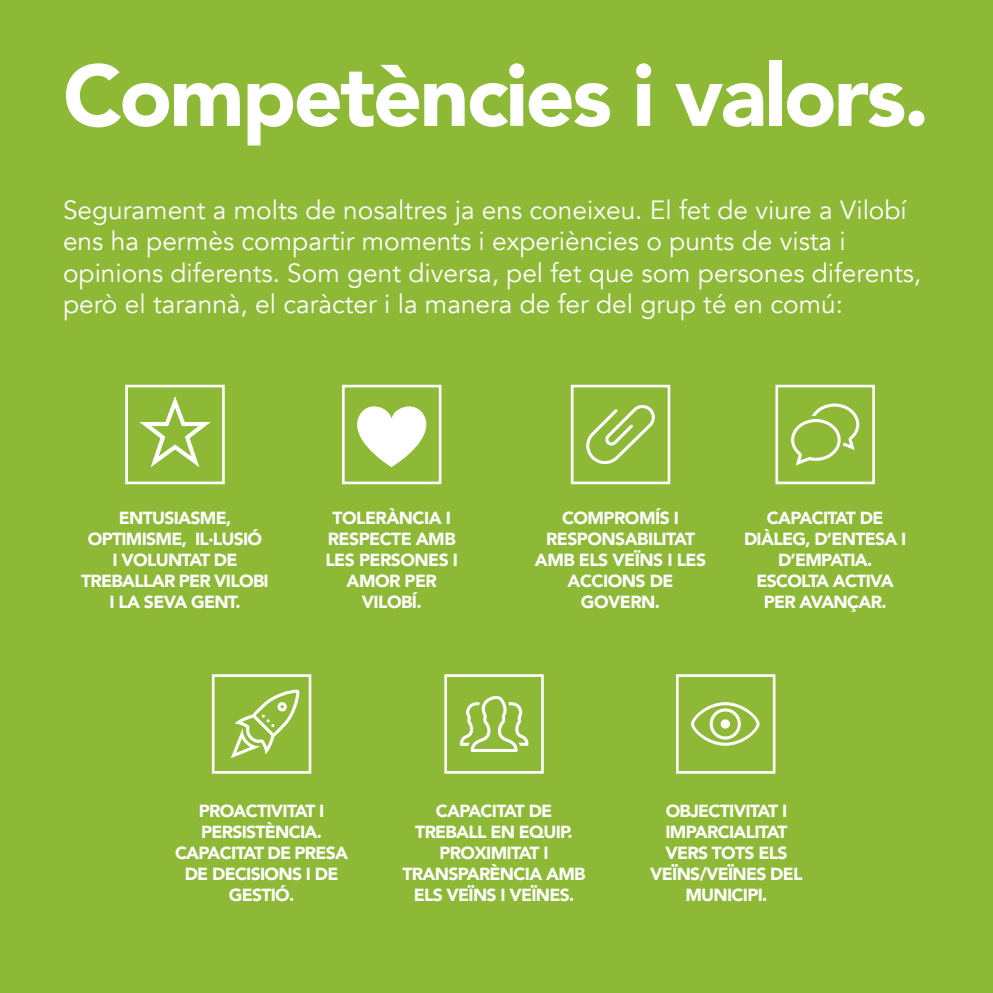
<style>
.page{position:relative;width:993px;height:993px;background:#fff}
.page>*{position:absolute;margin:0;border:0;box-sizing:border-box;transform-origin:0 0}
.t1{font:900 86.1px "Avenir";letter-spacing:-.03em;color:#fff}
.t2{font:26.25px/31.5px "Avenir";color:#fff}
.t3{font:900 17.5px/21px "Avenir";letter-spacing:-.04em;color:#fff;text-align:center}
</style>
<div class="page">
<div style="left:0;top:0;width:992px;height:992px;background:#8db937"></div>
<svg style="left:140px;top:397px;width:69px;height:69px"></svg>
<div style="left:125px;top:384px;width:100px;height:100px;border:3px solid #fff"></div>
<svg style="left:357px;top:406px;width:69px;height:60px"></svg>
<div style="left:342px;top:384px;width:99px;height:100px;border:3px solid #fff"></div>
<svg style="left:586px;top:405px;width:68px;height:59px"></svg>
<div style="left:570px;top:384px;width:100px;height:100px;border:3px solid #fff"></div>
<svg style="left:791px;top:403px;width:68px;height:62px"></svg>
<div style="left:775px;top:384px;width:99px;height:100px;border:3px solid #fff"></div>
<svg style="left:230px;top:689px;width:69px;height:69px"></svg>
<div style="left:212px;top:674px;width:99px;height:99px;border:3px solid #fff"></div>
<svg style="left:459px;top:695px;width:69px;height:56px"></svg>
<div style="left:444px;top:674px;width:99px;height:99px;border:3px solid #fff"></div>
<svg style="left:691px;top:702px;width:68px;height:43px"></svg>
<div style="left:675px;top:674px;width:100px;height:99px;border:3px solid #fff"></div>
<h1 class="t1" style="left:63px;top:22px;width:867px">Competències i valors.</h1>
<p class="t2" style="left:63px;top:194px;width:859px">Segurament a molts de nosaltres ja ens coneixeu. El fet de viure a Vilobí ens ha permès compartir moments i experiències o punts de vista i opinions diferents. Som gent diversa, pel fet que som persones diferents, però el tarannà, el caràcter i la manera de fer del grup té en comú:</p>
<p class="t3" style="left:81px;top:506px;width:189px">ENTUSIASME,<br>OPTIMISME, IL·LUSIÓ<br>I VOLUNTAT DE<br>TREBALLAR PER VILOBI<br>I LA SEVA GENT.</p>
<p class="t3" style="left:325px;top:506px;width:134px">TOLERÀNCIA I<br>RESPECTE AMB<br>LES PERSONES I<br>AMOR PER<br>VILOBÍ.</p>
<p class="t3" style="left:535px;top:506px;width:173px">COMPROMÍS I<br>RESPONSABILITAT<br>AMB ELS VEÏNS I LES<br>ACCIONS DE<br>GOVERN.</p>
<p class="t3" style="left:743px;top:506px;width:164px">CAPACITAT DE<br>DIÀLEG, D’ENTESA I<br>D’EMPATIA.<br>ESCOLTA ACTIVA<br>PER AVANÇAR.</p>
<p class="t3" style="left:175px;top:799px;width:175px">PROACTIVITAT I<br>PERSISTÈNCIA.<br>CAPACITAT DE PRESA<br>DE DECISIONS I DE<br>GESTIÓ.</p>
<p class="t3" style="left:402px;top:799px;width:184px">CAPACITAT DE<br>TREBALL EN EQUIP.<br>PROXIMITAT I<br>TRANSPARÈNCIA AMB<br>ELS VEÏNS I VEÏNES.</p>
<p class="t3" style="left:650px;top:799px;width:154px">OBJECTIVITAT I<br>IMPARCIALITAT<br>VERS TOTS ELS<br>VEÏNS/VEÏNES DEL<br>MUNICIPI.</p>
</div>
